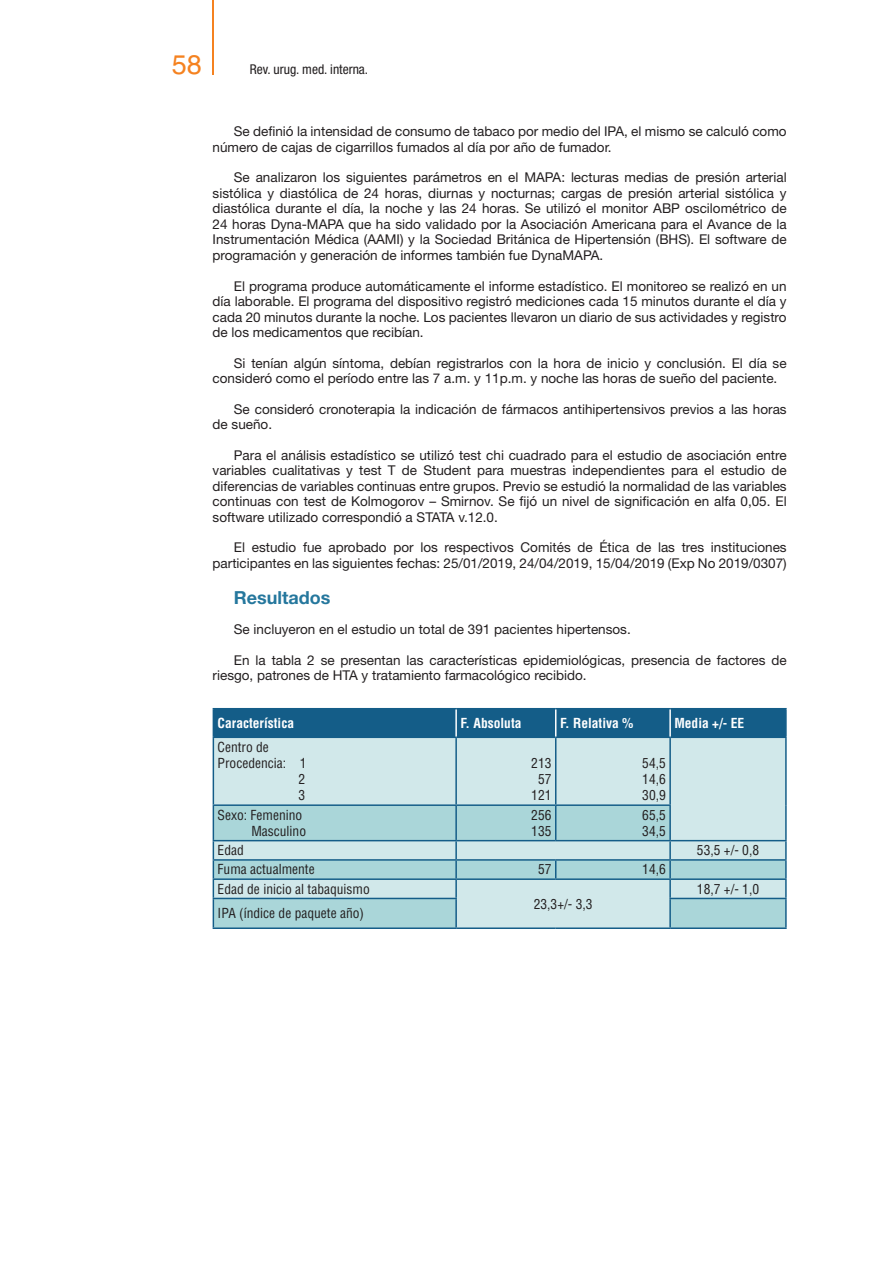
<style>
.page{position:relative;width:893px;height:1263px;background:#fff}
.page>*{position:absolute;margin:0;border:0;box-sizing:border-box;transform-origin:0 0}
.t1{font:27px "Helvetica LT Std";color:#f58220}
.subtitulo{font:700 18px "Helvetica Neue LT Std";color:#25779d}
.t2{font:13.5px/15.6px "Helvetica Neue LT Std";color:#231f20}
.t3{font:condensed 13.5px "Helvetica LT Std";color:#231f20}
.t4{font:700 condensed 13.5px "Helvetica LT Std";color:#fff}
.t5{font:condensed 13.5px "Helvetica Neue LT Std";color:#231f20}
</style>
<div class="page">
<hr style="left:213px;top:0;width:1px;height:74px;background:#f58220">
<div style="left:214px;top:738px;width:571px;height:67px;background:#d1e8ea"></div>
<svg style="left:214px;top:805px;width:571px;height:122px;background:#badde0"></svg>
<hr style="left:213px;top:708px;width:243px;height:1px;background:#145d88">
<hr style="left:456px;top:708px;width:100px;height:1px;background:#145d88">
<hr style="left:556px;top:708px;width:114px;height:1px;background:#145d88">
<hr style="left:670px;top:708px;width:117px;height:1px;background:#145d88">
<hr style="left:785px;top:709px;width:2px;height:27px;background:#145d88">
<hr style="left:213px;top:736px;width:243px;height:2px;background:#145d88">
<hr style="left:213px;top:738px;width:1px;height:66px;background:#145d88">
<hr style="left:456px;top:736px;width:100px;height:2px;background:#145d88">
<hr style="left:455px;top:738px;width:2px;height:66px;background:#145d88">
<hr style="left:556px;top:736px;width:114px;height:2px;background:#145d88">
<hr style="left:555px;top:738px;width:1px;height:66px;background:#145d88">
<hr style="left:670px;top:736px;width:117px;height:2px;background:#145d88">
<hr style="left:669px;top:738px;width:2px;height:66px;background:#145d88">
<hr style="left:785px;top:738px;width:2px;height:67px;background:#145d88">
<hr style="left:785px;top:805px;width:2px;height:35px;background:#145d88">
<hr style="left:213px;top:804px;width:243px;height:2px;background:#145d88">
<hr style="left:213px;top:806px;width:1px;height:34px;background:#145d88">
<hr style="left:456px;top:804px;width:100px;height:2px;background:#145d88">
<hr style="left:455px;top:806px;width:2px;height:34px;background:#145d88">
<hr style="left:556px;top:804px;width:115px;height:2px;background:#145d88">
<hr style="left:555px;top:806px;width:1px;height:34px;background:#145d88">
<hr style="left:669px;top:806px;width:2px;height:34px;background:#145d88">
<hr style="left:213px;top:840px;width:243px;height:1px;background:#145d88">
<hr style="left:456px;top:840px;width:100px;height:1px;background:#145d88">
<hr style="left:556px;top:840px;width:114px;height:1px;background:#145d88">
<hr style="left:670px;top:840px;width:117px;height:1px;background:#145d88">
<hr style="left:213px;top:859px;width:243px;height:2px;background:#145d88">
<hr style="left:456px;top:859px;width:100px;height:2px;background:#145d88">
<hr style="left:556px;top:859px;width:114px;height:2px;background:#145d88">
<svg style="left:555px;top:861px;width:1px;height:17px"></svg>
<hr style="left:670px;top:859px;width:117px;height:2px;background:#145d88">
<hr style="left:213px;top:878px;width:243px;height:2px;background:#145d88">
<hr style="left:456px;top:878px;width:100px;height:2px;background:#145d88">
<svg style="left:455px;top:841px;width:2px;height:57px"></svg>
<hr style="left:556px;top:878px;width:114px;height:2px;background:#145d88">
<hr style="left:670px;top:878px;width:117px;height:2px;background:#145d88">
<svg style="left:669px;top:841px;width:2px;height:57px"></svg>
<svg style="left:785px;top:841px;width:2px;height:57px"></svg>
<hr style="left:213px;top:898px;width:244px;height:1px;background:#145d88">
<svg style="left:213px;top:841px;width:1px;height:86px"></svg>
<hr style="left:455px;top:899px;width:2px;height:28px;background:#145d88">
<hr style="left:669px;top:898px;width:118px;height:1px;background:#145d88">
<hr style="left:669px;top:899px;width:2px;height:28px;background:#145d88">
<hr style="left:785px;top:899px;width:2px;height:28px;background:#145d88">
<hr style="left:213px;top:927px;width:243px;height:2px;background:#145d88">
<hr style="left:456px;top:927px;width:100px;height:2px;background:#145d88">
<hr style="left:556px;top:927px;width:114px;height:2px;background:#145d88">
<hr style="left:670px;top:927px;width:117px;height:2px;background:#145d88">
<div style="left:213px;top:709px;width:572px;height:28px;background:#145d88"></div>
<hr style="left:669px;top:709px;width:2px;height:27px;background:#fff">
<h1 class="t1" style="left:172px;top:49px;width:32px">58</h1>
<p class="t5" style="left:250px;top:61px;width:120px">Rev. urug. med. interna.</p>
<p class="t2" style="left:213px;top:124px;width:575px;text-indent:21px">Se definió la intensidad de consumo de tabaco por medio del IPA, el mismo se calculó como número de cajas de cigarrillos fumados al día por año de fumador.</p>
<p class="t2" style="left:213px;top:170px;width:576px;text-align:justify;text-indent:21px">Se analizaron los siguientes parámetros en el MAPA: lecturas medias de presión arterial sistólica y diastólica de 24 horas, diurnas y nocturnas; cargas de presión arterial sistólica y diastólica durante el día, la noche y las 24 horas. Se utilizó el monitor ABP oscilométrico de 24 horas Dyna-MAPA que ha sido validado por la Asociación Americana para el Avance de la Instrumentación Médica (AAMI) y la Sociedad Británica de Hipertensión (BHS). El software de programación y generación de informes también fue DynaMAPA.</p>
<p class="t2" style="left:213px;top:278px;width:576px;text-align:justify;text-indent:21px">El programa produce automáticamente el informe estadístico. El monitoreo se realizó en un día laborable. El programa del dispositivo registró mediciones cada 15 minutos durante el día y cada 20 minutos durante la noche. Los pacientes llevaron un diario de sus actividades y registro de los medicamentos que recibían.</p>
<p class="t2" style="left:213px;top:355px;width:575px;text-indent:21px">Si tenían algún síntoma, debían registrarlos con la hora de inicio y conclusión. El día se consideró como el período entre las 7 a.m. y 11p.m. y noche las horas de sueño del paciente.</p>
<p class="t2" style="left:213px;top:401px;width:576px;text-indent:21px">Se consideró cronoterapia la indicación de fármacos antihipertensivos previos a las horas de sueño.</p>
<p class="t2" style="left:213px;top:447px;width:576px;text-align:justify;text-indent:21px">Para el análisis estadístico se utilizó test chi cuadrado para el estudio de asociación entre variables cualitativas y test T de Student para muestras independientes para el estudio de diferencias de variables continuas entre grupos. Previo se estudió la normalidad de las variables continuas con test de Kolmogorov – Smirnov. Se fijó un nivel de significación en alfa 0,05. El software utilizado correspondió a STATA v.12.0.</p>
<p class="t2" style="left:213px;top:540px;width:576px;text-align:right">El estudio fue aprobado por los respectivos Comités de Ética de las tres instituciones participantes en las siguientes fechas: 25/01/2019, 24/04/2019, 15/04/2019 (Exp No 2019/0307)</p>
<p class="subtitulo" style="left:234px;top:586px;width:98px">Resultados</p>
<p class="t2" style="left:234px;top:621px;width:398px">Se incluyeron en el estudio un total de 391 pacientes hipertensos.</p>
<p class="t2" style="left:213px;top:652px;width:576px;text-indent:21px">En la tabla 2 se presentan las características epidemiológicas, presencia de factores de riesgo, patrones de HTA y tratamiento farmacológico recibido.</p>
<p class="t4" style="left:218px;top:714px;width:78px">Característica</p>
<p class="t4" style="left:460px;top:714px;width:63px">F. Absoluta</p>
<p class="t4" style="left:560px;top:714px;width:75px">F. Relativa %</p>
<p class="t4" style="left:674px;top:714px;width:71px">Media +/- EE</p>
<p class="t3" style="left:218px;top:738px;width:53px">Centro de</p>
<p class="t3" style="left:218px;top:755px;width:90px">Procedencia: 1</p>
<p class="t3" style="left:299px;top:771px;width:8px">2</p>
<p class="t3" style="left:299px;top:787px;width:8px">3</p>
<p class="t3" style="left:531px;top:755px;width:22px">213</p>
<p class="t3" style="left:538px;top:771px;width:15px">57</p>
<p class="t3" style="left:531px;top:787px;width:22px">121</p>
<p class="t3" style="left:642px;top:755px;width:25px">54,5</p>
<p class="t3" style="left:642px;top:771px;width:25px">14,6</p>
<p class="t3" style="left:642px;top:787px;width:25px">30,9</p>
<p class="t3" style="left:218px;top:806px;width:86px">Sexo: Femenino</p>
<p class="t3" style="left:251px;top:822px;width:56px">Masculino</p>
<p class="t3" style="left:531px;top:806px;width:22px">256</p>
<p class="t3" style="left:531px;top:822px;width:22px">135</p>
<p class="t3" style="left:642px;top:806px;width:25px">65,5</p>
<p class="t3" style="left:642px;top:822px;width:25px">34,5</p>
<p class="t3" style="left:218px;top:842px;width:28px">Edad</p>
<p class="t3" style="left:697px;top:842px;width:64px">53,5 +/- 0,8</p>
<p class="t3" style="left:218px;top:861px;width:99px">Fuma actualmente</p>
<p class="t3" style="left:538px;top:861px;width:15px">57</p>
<p class="t3" style="left:642px;top:861px;width:25px">14,6</p>
<p class="t3" style="left:218px;top:880px;width:154px">Edad de inicio al tabaquismo</p>
<p class="t3" style="left:534px;top:895px;width:60px">23,3+/- 3,3</p>
<p class="t3" style="left:697px;top:880px;width:64px">18,7 +/- 1,0</p>
<p class="t3" style="left:218px;top:905px;width:148px">IPA (índice de paquete año)</p>
</div>
